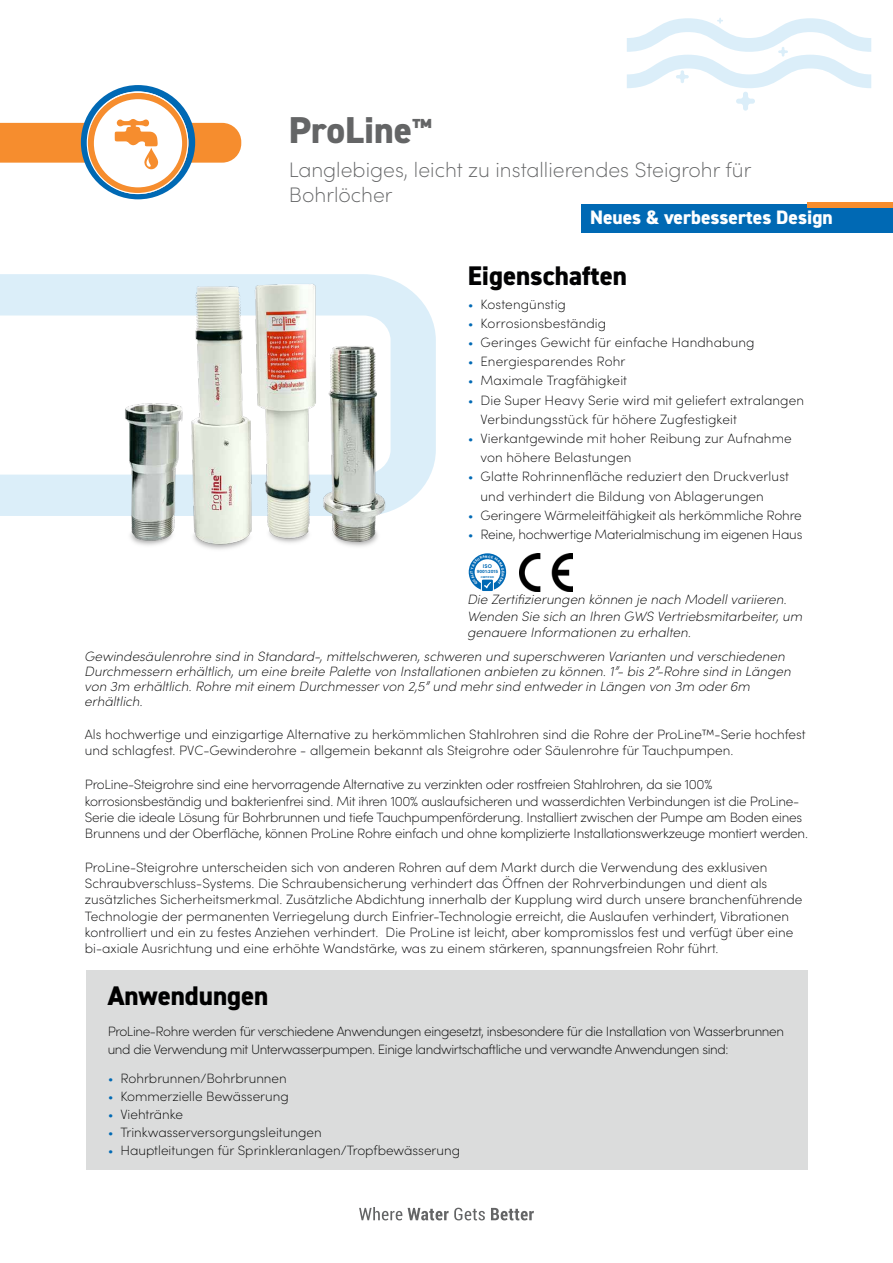
<style>
.page{position:relative;width:893px;height:1263px;background:#fff}
.page>*{position:absolute;margin:0;border:0;box-sizing:border-box;transform-origin:0 0}
.t1{font:800 37.5px "DIN2014";color:#646566}
.t2{font:800 27px "DIN2014";color:#020203}
.t3{font:800 27px "DIN2014";color:#000}
.t4{font:200 21px/25.2px "Sofia Pro";color:#646566}
.t5{font:800 19.5px "DIN2014";color:#fff}
.t6{font:200 13.5px/16.2px "Sofia Pro";color:#020203}
.t7{font:200 13.5px/16.2px "Sofia Pro";letter-spacing:-.02em;color:#020203}
.t8{font:italic 200 13.5px/15px "Sofia Pro";color:#000}
.t9{font:200 13.5px/18px "Sofia Pro";letter-spacing:-.03em;color:#000}
.t10{font:200 13.5px "Sofia Pro";color:#000}
.t11{font:700 5.4px "Sofia Pro";color:#0069b4}
.t12{font:700 4.8px "Sofia Pro";color:#0069b4}
.t13{font:700 2.7px "Sofia Pro";color:#0069b4}
.s1{color:#0069b4}
</style>
<div class="page">
<svg style="left:359px;top:1207px;width:43px;height:13px"></svg>
<svg style="left:408px;top:1208px;width:77px;height:12px"></svg>
<svg style="left:491px;top:1208px;width:43px;height:12px"></svg>
<svg style="left:81px;top:85px;width:114px;height:114px"></svg>
<svg style="left:0;top:93px;width:241px;height:101px"></svg>
<svg style="left:627px;top:18px;width:244px;height:93px"></svg>
<svg style="left:0;top:274px;width:85px;height:242px"></svg>
<div style="left:86px;top:969px;width:721px;height:200px;background:#dbdcdc"></div>
<div style="left:581px;top:205px;width:312px;height:28px;background:#0069b4"></div>
<div style="left:808px;top:202px;width:85px;height:5px;background:#f68d2e"></div>
<img style="left:85px;top:274px;width:351px;height:276px">
<img style="left:519px;top:553px;width:53px;height:38px">
<svg style="left:469px;top:553px;width:37px;height:38px"></svg>
<h1 class="t1" style="left:289px;top:105px;width:145px">ProLine<sup>™</sup></h1>
<h3 class="t4" style="left:289px;top:156px;width:464px">Langlebiges, leicht zu installierendes Steigrohr für<br>Bohrlöcher</h3>
<h3 class="t5" style="left:590px;top:205px;width:244px">Neues &amp; verbessertes Design</h3>
<h2 class="t2" style="left:468px;top:258px;width:161px">Eigenschaften</h2>
<p class="t6" style="left:468px;top:295px;width:100px"><span class="s1">•</span> Kostengünstig</p>
<p class="t6" style="left:468px;top:314px;width:140px"><span class="s1">•</span> Korrosionsbeständig</p>
<p class="t6" style="left:468px;top:333px;width:288px"><span class="s1">•</span> Geringes Gewicht für einfache Handhabung</p>
<p class="t6" style="left:468px;top:353px;width:159px"><span class="s1">•</span> Energiesparendes Rohr</p>
<p class="t6" style="left:468px;top:372px;width:161px"><span class="s1">•</span> Maximale Tragfähigkeit</p>
<p class="t6" style="left:480px;top:389px;width:325px;line-height:19.2px;text-indent:-13px"><span class="s1">•</span> Die Super Heavy Serie wird mit geliefert extralangen<br>Verbindungsstück für höhere Zugfestigkeit</p>
<p class="t6" style="left:480px;top:428px;width:313px;line-height:19.2px;text-indent:-13px"><span class="s1">•</span> Vierkantgewinde mit hoher Reibung zur Aufnahme von höhere Belastungen</p>
<p class="t6" style="left:480px;top:466px;width:310px;line-height:19.2px;text-indent:-13px"><span class="s1">•</span> Glatte Rohrinnenfläche reduziert den Druckverlust und verhindert die Bildung von Ablagerungen</p>
<p class="t6" style="left:468px;top:506px;width:336px"><span class="s1">•</span> Geringere Wärmeleitfähigkeit als herkömmliche Rohre</p>
<p class="t7" style="left:468px;top:525px;width:336px"><span class="s1">•</span> Reine, hochwertige Materialmischung im eigenen Haus</p>
<p class="t11" style="left:483px;top:562px;width:11px">ISO</p>
<p class="t13" style="left:481px;top:575px;width:15px">CERTIFIED</p>
<p class="t12" style="left:477px;top:568px;width:23px">9001:2015</p>
<p class="t8" style="left:468px;top:591px;width:337px;line-height:16.2px">Die Zertifizierungen können je nach Modell variieren.<br>Wenden Sie sich an Ihren GWS Vertriebsmitarbeiter, um genauere Informationen zu erhalten.</p>
<p class="t8" style="left:85px;top:648px;width:708px">Gewindesäulenrohre sind in Standard-, mittelschweren, schweren und superschweren Varianten und verschiedenen Durchmessern erhältlich, um eine breite Palette von Installationen anbieten zu können. 1”- bis 2”-Rohre sind in Längen von 3m erhältlich. Rohre mit einem Durchmesser von 2,5” und mehr sind entweder in Längen von 3m oder 6m erhältlich.</p>
<p class="t6" style="left:85px;top:726px;width:722px">Als hochwertige und einzigartige Alternative zu herkömmlichen Stahlrohren sind die Rohre der ProLine™-Serie hochfest und schlagfest. PVC-Gewinderohre - allgemein bekannt als Steigrohre oder Säulenrohre für Tauchpumpen.</p>
<p class="t7" style="left:85px;top:776px;width:725px">ProLine-Steigrohre sind eine hervorragende Alternative zu verzinkten oder rostfreien Stahlrohren, da sie 100% korrosionsbeständig und bakterienfrei sind. Mit ihren 100% auslaufsicheren und wasserdichten Verbindungen ist die ProLine-Serie die ideale Lösung für Bohrbrunnen und tiefe Tauchpumpenförderung. Installiert zwischen der Pumpe am Boden eines Brunnens und der Oberfläche, können ProLine Rohre einfach und ohne komplizierte Installationswerkzeuge montiert werden.</p>
<p class="t6" style="left:85px;top:858px;width:719px">ProLine-Steigrohre unterscheiden sich von anderen Rohren auf dem Markt durch die Verwendung des exklusiven Schraubverschluss-Systems. Die Schraubensicherung verhindert das Öffnen der Rohrverbindungen und dient als zusätzliches Sicherheitsmerkmal. Zusätzliche Abdichtung innerhalb der Kupplung wird durch unsere branchenführende Technologie der permanenten Verriegelung durch Einfrier-Technologie erreicht, die Auslaufen verhindert, Vibrationen kontrolliert und ein zu festes Anziehen verhindert. Die ProLine ist leicht, aber kompromisslos fest und verfügt über eine bi-axiale Ausrichtung und eine erhöhte Wandstärke, was zu einem stärkeren, spannungsfreien Rohr führt.</p>
<h2 class="t3" style="left:108px;top:977px;width:162px">Anwendungen</h2>
<p class="t9" style="left:108px;top:1022px;width:678px">ProLine-Rohre werden für verschiedene Anwendungen eingesetzt, insbesondere für die Installation von Wasserbrunnen und die Verwendung mit Unterwasserpumpen. Einige landwirtschaftliche und verwandte Anwendungen sind:</p>
<p class="t10" style="left:108px;top:1068px;width:181px"><span class="s1">•</span> Rohrbrunnen/Bohrbrunnen</p>
<p class="t10" style="left:108px;top:1086px;width:183px"><span class="s1">•</span> Kommerzielle Bewässerung</p>
<p class="t10" style="left:108px;top:1104px;width:77px"><span class="s1">•</span> Viehtränke</p>
<p class="t10" style="left:108px;top:1122px;width:215px"><span class="s1">•</span> Trinkwasserversorgungsleitungen</p>
<p class="t10" style="left:108px;top:1140px;width:354px"><span class="s1">•</span> Hauptleitungen für Sprinkleranlagen/Tropfbewässerung</p>
</div>
